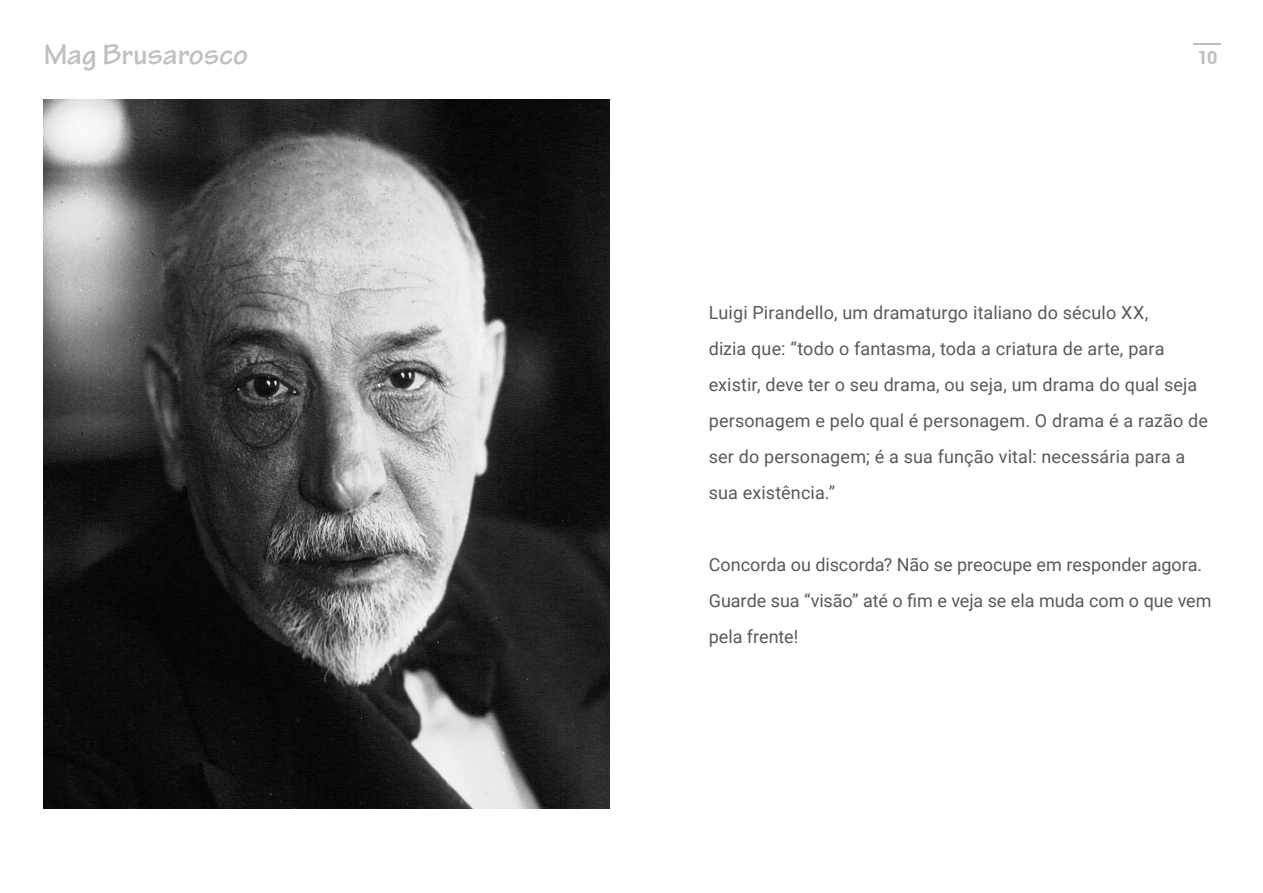
<style>
.page{position:relative;width:1263px;height:893px;background:#fff}
.page>*{position:absolute;margin:0;border:0;box-sizing:border-box;transform-origin:0 0}
.t1{font:700 30.6px "Tekton Pro";color:#bfbebe}
.t2{font:18px/36px "Roboto";letter-spacing:.005em;color:#585a5a}
.t3{font:700 18px "Roboto";color:#c0bdbe}
</style>
<div class="page">
<svg style="left:1194px;top:43px;width:27px;height:1px"></svg>
<img style="left:44px;top:99px;width:565px;height:710px">
<h1 class="t1" style="left:43px;top:36px;width:207px">Mag Brusarosco</h1>
<p class="t3" style="left:1197px;top:45px;width:21px">10</p>
<p class="t2" style="left:709px;top:294px;width:501px">Luigi Pirandello, um dramaturgo italiano do século XX,<br>dizia que: “todo o fantasma, toda a criatura de arte, para existir, deve ter o seu drama, ou seja, um drama do qual seja personagem e pelo qual é personagem. O drama é a razão de ser do personagem; é a sua função vital: necessária para a sua existência.”</p>
<p class="t2" style="left:709px;top:546px;width:504px">Concorda ou discorda? Não se preocupe em responder agora.<br>Guarde sua “visão” até o fim e veja se ela muda com o que vem pela frente!</p>
</div>
